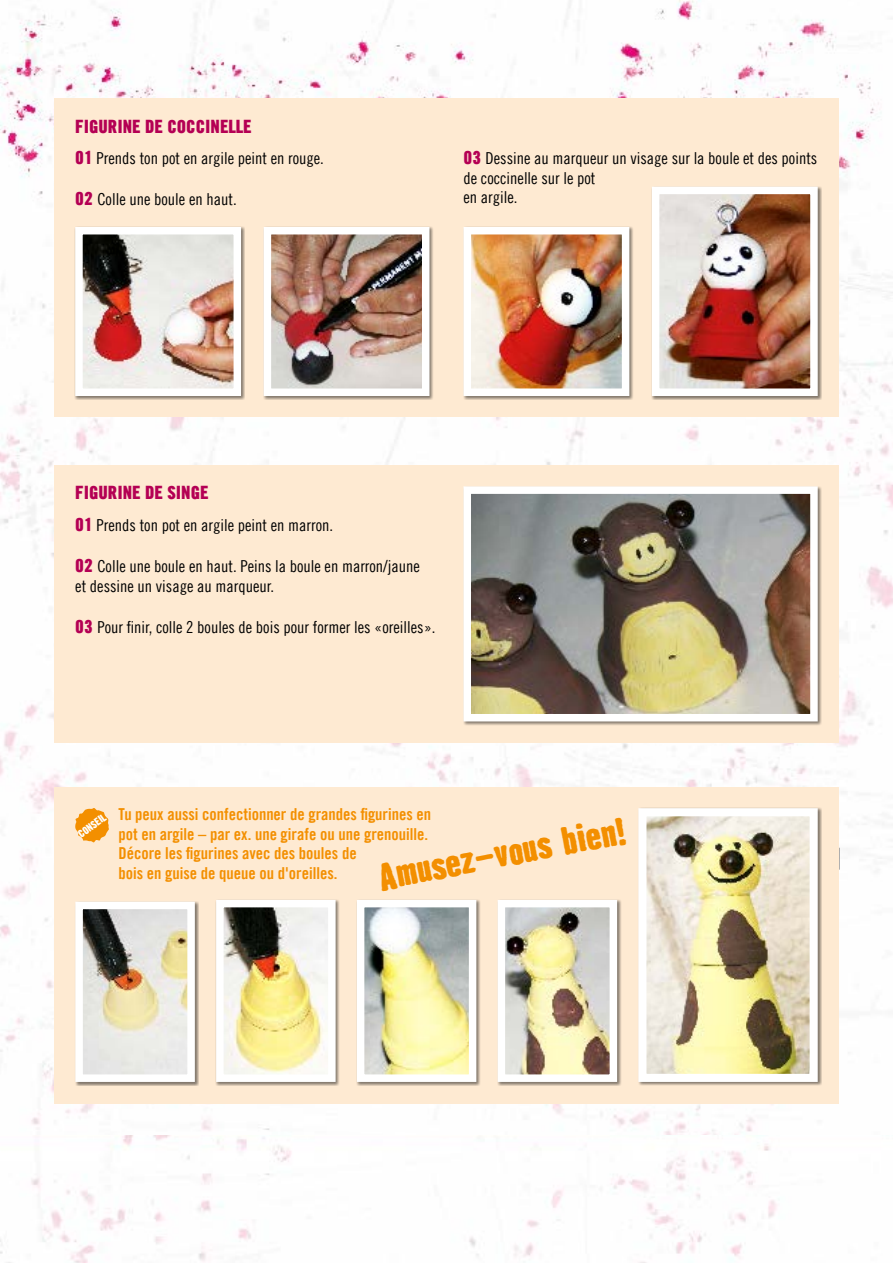
<style>
.page{position:relative;width:893px;height:1263px;background:#fff}
.page>*{position:absolute;margin:0;border:0;box-sizing:border-box;transform-origin:0 0}
.t1{font:700 36px "Bad House Hornbach Super";color:#f38f00}
.t2{font:18px "Trade Gothic Hornbach Super Bd";color:#b40054}
.t3{font:16.5px/19.5px "Trade Gothic Hornbach Cn 18";color:#000}
.t4{font:16.5px/19.5px "Trade Gothic Hornbach Bd Cn 20";color:#f38f00}
.t5{font:10.5px "Trade Gothic Hornbach Super Bd";color:#fff}
.s1{font-family:"Trade Gothic Hornbach Super Bd";font-size:18px;color:#b40054}
</style>
<div class="page">
<img style="left:0;top:0;width:893px;height:1135px">
<img style="left:0;top:1135px;width:777px;height:128px">
<div style="left:54px;top:98px;width:785px;height:319px;background:#feead2"></div>
<div style="left:54px;top:465px;width:785px;height:278px;background:#feead2"></div>
<div style="left:54px;top:787px;width:785px;height:316px;background:#feead2"></div>
<svg style="left:75px;top:808px;width:34px;height:35px"></svg>
<div style="left:75px;top:226px;width:170px;height:174px;background:#000;opacity:.5"></div>
<img style="left:84px;top:236px;width:148px;height:151px">
<div style="left:75px;top:227px;width:166px;height:169px;border:8px solid #fff"></div>
<div style="left:463px;top:226px;width:171px;height:174px;background:#000;opacity:.5"></div>
<img style="left:472px;top:236px;width:148px;height:151px">
<div style="left:463px;top:227px;width:166px;height:169px;border:8px solid #fff"></div>
<div style="left:263px;top:226px;width:171px;height:174px;background:#000;opacity:.5"></div>
<img style="left:273px;top:236px;width:147px;height:151px">
<div style="left:264px;top:227px;width:165px;height:169px;border:8px solid #fff"></div>
<div style="left:651px;top:186px;width:171px;height:214px;background:#000;opacity:.5"></div>
<img style="left:661px;top:196px;width:148px;height:191px">
<div style="left:652px;top:187px;width:166px;height:209px;border:8px solid #fff"></div>
<div style="left:463px;top:486px;width:358px;height:239px;background:#000;opacity:.5"></div>
<img style="left:472px;top:495px;width:337px;height:217px">
<div style="left:463px;top:486px;width:355px;height:235px;border:8px solid #fff"></div>
<div style="left:75px;top:901px;width:124px;height:185px;background:#000;opacity:.5"></div>
<img style="left:84px;top:911px;width:102px;height:162px">
<div style="left:75px;top:902px;width:120px;height:180px;border:8px solid #fff"></div>
<div style="left:215px;top:899px;width:125px;height:187px;background:#000;opacity:.5"></div>
<img style="left:225px;top:909px;width:102px;height:164px">
<div style="left:216px;top:900px;width:120px;height:182px;border:8px solid #fff"></div>
<div style="left:356px;top:899px;width:124px;height:187px;background:#000;opacity:.5"></div>
<img style="left:366px;top:909px;width:101px;height:164px">
<div style="left:357px;top:900px;width:119px;height:182px;border:8px solid #fff"></div>
<div style="left:497px;top:899px;width:124px;height:187px;background:#000;opacity:.5"></div>
<img style="left:507px;top:909px;width:101px;height:164px">
<div style="left:498px;top:900px;width:119px;height:182px;border:8px solid #fff"></div>
<div style="left:638px;top:807px;width:184px;height:279px;background:#000;opacity:.5"></div>
<img style="left:647px;top:817px;width:162px;height:256px">
<div style="left:638px;top:808px;width:180px;height:274px;border:8px solid #fff"></div>
<p class="t2" style="left:75px;top:114px;width:178px">FIGURINE DE COCCINELLE</p>
<p class="t3" style="left:75px;top:149px;width:250px"><span class="s1">01</span> Prends ton pot en argile peint en rouge.</p>
<p class="t3" style="left:75px;top:190px;width:163px"><span class="s1">02</span> Colle une boule en haut.</p>
<p class="t3" style="left:463px;top:149px;width:355px"><span class="s1">03</span> Dessine au marqueur un visage sur la boule et des points de coccinelle sur le pot<br>en argile.</p>
<p class="t2" style="left:75px;top:481px;width:135px">FIGURINE DE SINGE</p>
<p class="t3" style="left:75px;top:515px;width:259px"><span class="s1">01</span> Prends ton pot en argile peint en marron.</p>
<p class="t3" style="left:75px;top:556px;width:346px"><span class="s1">02</span> Colle une boule en haut. Peins la boule en marron/jaune et dessine un visage au marqueur.</p>
<p class="t3" style="left:75px;top:617px;width:362px"><span class="s1">03</span> Pour finir, colle 2 boules de bois pour former les «oreilles».</p>
<p class="t5" style="left:75px;top:829px;width:33px;rotate:-36deg">CONSEIL</p>
<p class="t4" style="left:119px;top:804px;width:314px">Tu peux aussi confectionner de grandes figurines en pot en argile – par ex. une girafe ou une grenouille.<br>Décore les figurines avec des boules de<br>bois en guise de queue ou d'oreilles.</p>
<h1 class="t1" style="left:374px;top:854px;width:253px;rotate:-11deg">Amusez-vous bien!</h1>
</div>
